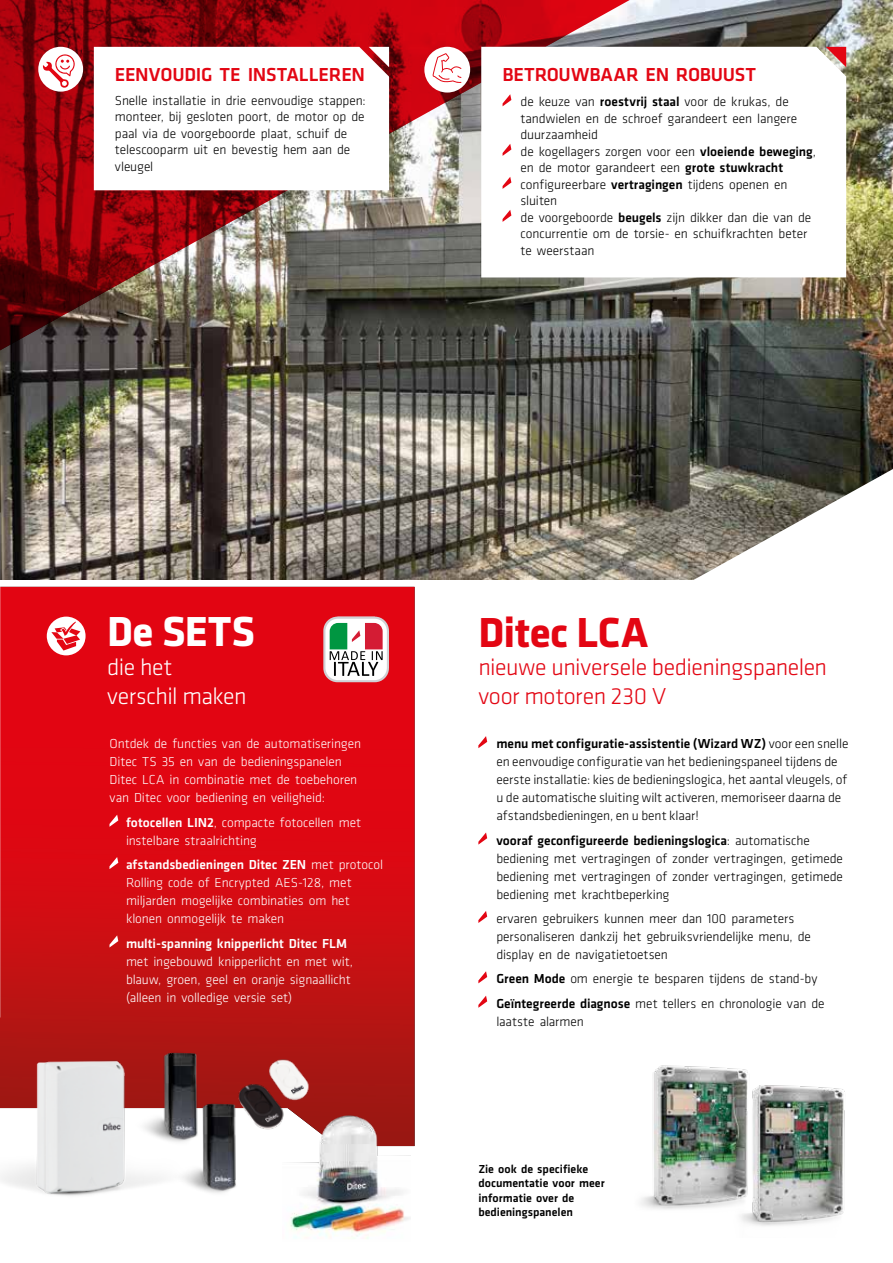
<style>
.page{position:relative;width:893px;height:1263px;background:#fff}
.page>*{position:absolute;margin:0;border:0;box-sizing:border-box;transform-origin:0 0}
.t1{font:700 43.5px "Klavika";letter-spacing:-.015em;color:#e30613}
.t2{font:700 43.5px "Klavika";letter-spacing:-.005em;color:#fff}
.t3{font:300 24px/28.8px "Klavika";letter-spacing:-.02em;color:#e30613}
.t4{font:300 24px/28.8px "Klavika";letter-spacing:-.025em;color:#fff}
.t5{font:500 19.5px "Klavika";letter-spacing:-.01em;color:#e30613}
.t6{font:300 13.5px/16.5px "Klavika";letter-spacing:-.01em;color:#000}
.t7{font:300 13.5px/18px "Klavika";letter-spacing:-.01em;color:#fff}
.t8{font:500 13.5px "Klavika";letter-spacing:-.005em;color:#fff}
.t9{font:500 12px/14.4px "Klavika";color:#000}
.s1{font-weight:500}
</style>
<div class="page">
<img style="left:0;top:587px;width:415px;height:559px">
<img style="left:0;top:350px;width:893px;height:229px">
<svg style="left:478px;top:469px;width:415px;height:448px"></svg>
<svg style="left:0;top:638px;width:77px;height:401px"></svg>
<img style="left:0;top:0;width:893px;height:350px">
<svg style="left:478px;top:736px;width:9px;height:12px"></svg>
<svg style="left:478px;top:832px;width:9px;height:12px"></svg>
<svg style="left:478px;top:911px;width:9px;height:12px"></svg>
<svg style="left:478px;top:971px;width:9px;height:12px"></svg>
<svg style="left:478px;top:996px;width:9px;height:12px"></svg>
<img style="left:640px;top:1065px;width:91px;height:145px">
<img style="left:731px;top:1068px;width:114px;height:158px">
<svg style="left:481px;top:47px;width:365px;height:230px"></svg>
<svg style="left:503px;top:94px;width:8px;height:12px"></svg>
<svg style="left:503px;top:144px;width:8px;height:12px"></svg>
<svg style="left:503px;top:177px;width:8px;height:12px"></svg>
<svg style="left:503px;top:210px;width:8px;height:12px"></svg>
<svg style="left:94px;top:47px;width:295px;height:143px"></svg>
<svg style="left:826px;top:47px;width:20px;height:20px"></svg>
<div style="left:38px;top:47px;width:45px;height:45px;background:#fff;border-radius:50%"></div>
<div style="left:424px;top:47px;width:46px;height:46px;background:#fff;border-radius:50%"></div>
<svg style="left:109px;top:815px;width:9px;height:12px"></svg>
<svg style="left:109px;top:857px;width:9px;height:12px"></svg>
<svg style="left:109px;top:935px;width:9px;height:12px"></svg>
<img style="left:264px;top:1114px;width:19px;height:32px">
<img style="left:255px;top:1042px;width:72px;height:72px">
<img style="left:283px;top:1101px;width:127px;height:138px">
<img style="left:0;top:1039px;width:124px;height:157px">
<img style="left:123px;top:1016px;width:132px;height:140px">
<img style="left:124px;top:1067px;width:140px;height:126px">
<svg style="left:43px;top:54px;width:32px;height:34px"></svg>
<svg style="left:433px;top:53px;width:28px;height:30px"></svg>
<div style="left:47px;top:617px;width:39px;height:38px;background:#fff;border-radius:50%"></div>
<svg style="left:51px;top:621px;width:29px;height:29px"></svg>
<svg style="left:323px;top:617px;width:66px;height:65px"></svg>
<h3 class="t5" style="left:115px;top:64px;width:252px">EENVOUDIG TE INSTALLEREN</h3>
<p class="t6" style="left:115px;top:92px;width:252px">Snelle installatie in drie eenvoudige stappen: monteer, bij gesloten poort, de motor op de paal via de voorgeboorde plaat, schuif de telescooparm uit en bevestig hem aan de vleugel</p>
<h3 class="t5" style="left:503px;top:64px;width:255px">BETROUWBAAR EN ROBUUST</h3>
<p class="t6" style="left:521px;top:94px;width:297px">de keuze van <span class="s1">roestvrij staal</span> voor de krukas, de tandwielen en de schroef garandeert een langere duurzaamheid<br>de kogellagers zorgen voor een <span class="s1">vloeiende beweging</span>, en de motor garandeert een <span class="s1">grote stuwkracht </span>configureerbare <span class="s1">vertragingen</span> tijdens openen en sluiten<br>de voorgeboorde <span class="s1">beugels</span> zijn dikker dan die van de concurrentie om de torsie- en schuifkrachten beter te weerstaan</p>
<h1 class="t2" style="left:107px;top:608px;width:149px">De SETS</h1>
<h2 class="t4" style="left:107px;top:653px;width:141px">die het verschil maken</h2>
<p class="t7" style="left:109px;top:735px;width:253px">Ontdek de functies van de automatiseringen Ditec TS 35 en van de bedieningspanelen Ditec LCA in combinatie met de toebehoren van Ditec voor bediening en veiligheid:</p>
<p class="t7" style="left:126px;top:813px;width:237px"><span class="s1">fotocellen LIN2</span>, compacte fotocellen met instelbare straalrichting</p>
<p class="t7" style="left:126px;top:856px;width:259px"><span class="s1">afstandsbedieningen Ditec ZEN</span> met protocol Rolling code of Encrypted AES-128, met miljarden mogelijke combinaties om het klonen onmogelijk te maken</p>
<p class="t8" style="left:126px;top:936px;width:223px">multi-spanning knipperlicht Ditec FLM</p>
<p class="t7" style="left:126px;top:952px;width:229px">met ingebouwd knipperlicht en met wit, blauw, groen, geel en oranje signaallicht (alleen in volledige versie set)</p>
<h1 class="t1" style="left:478px;top:608px;width:172px">Ditec LCA</h1>
<h2 class="t3" style="left:478px;top:653px;width:350px">nieuwe universele bedieningspanelen voor motoren 230 V</h2>
<p class="t6" style="left:496px;top:735px;width:354px;line-height:18px"><span class="s1">menu met configuratie-assistentie (Wizard WZ)</span> voor een snelle en eenvoudige configuratie van het bedieningspaneel tijdens de eerste installatie: kies de bedieningslogica, het aantal vleugels, of u de automatische sluiting wilt activeren, memoriseer daarna de afstandsbedieningen, en u bent klaar!</p>
<p class="t6" style="left:496px;top:831px;width:348px;line-height:18px"><span class="s1">vooraf geconfigureerde bedieningslogica</span>: automatische bediening met vertragingen of zonder vertragingen, getimede bediening met vertragingen of zonder vertragingen, getimede bediening met krachtbeperking</p>
<p class="t6" style="left:496px;top:910px;width:316px;line-height:18px">ervaren gebruikers kunnen meer dan 100 parameters personaliseren dankzij het gebruiksvriendelijke menu, de display en de navigatietoetsen</p>
<p class="t6" style="left:496px;top:967px;width:330px;line-height:24.5px"><span class="s1">Green Mode</span> om energie te besparen tijdens de stand-by<br><span class="s1">Geïntegreerde diagnose</span> met tellers en chronologie van de</p>
<p class="t6" style="left:496px;top:1013px;width:89px">laatste alarmen</p>
<p class="t9" style="left:478px;top:1162px;width:128px">Zie ook de specifieke documentatie voor meer informatie over de bedieningspanelen</p>
</div>
